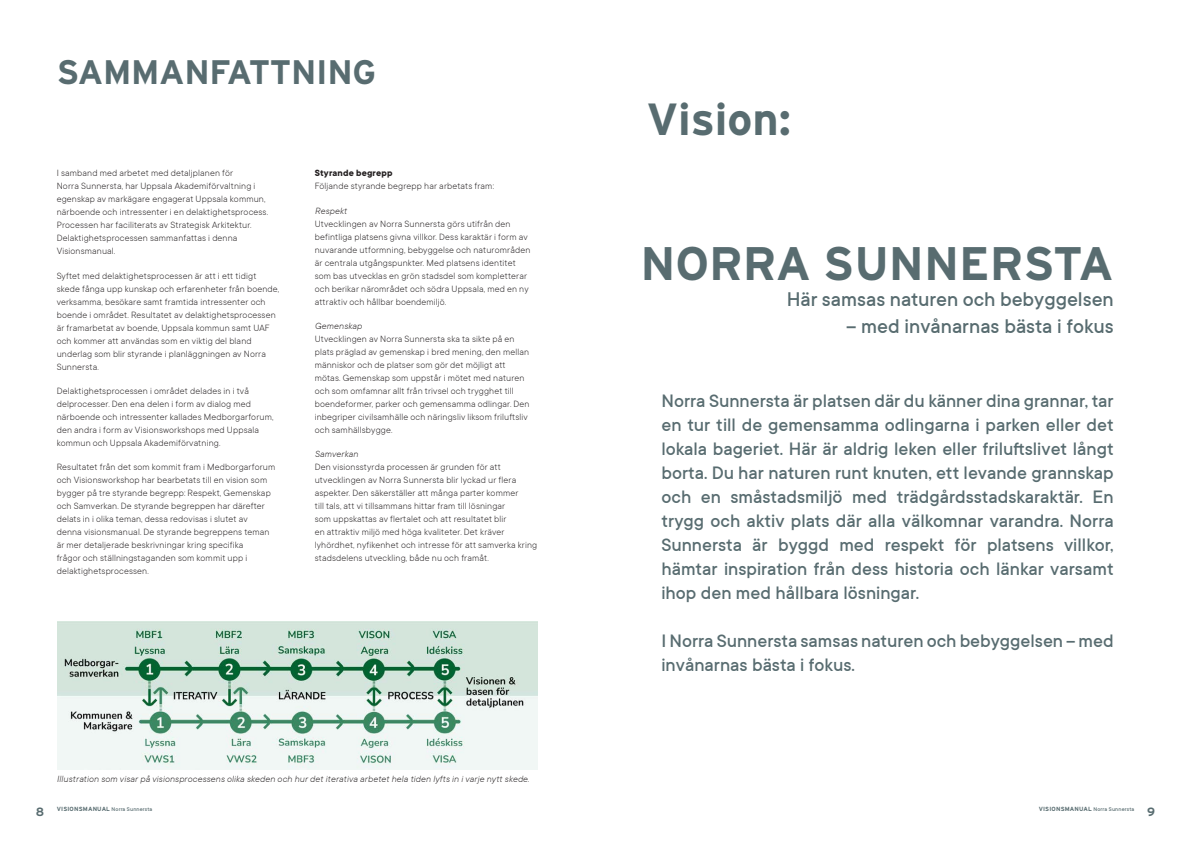
<style>
.page{position:relative;width:1191px;height:842px;background:#fff}
.page>*{position:absolute;margin:0;border:0;box-sizing:border-box;transform-origin:0 0}
.SA_ID_bildtext{font:700 47px "Interstate";color:#586c70}
.t1{font:700 45px "Interstate";color:#586c70}
.SA_ID_bildtext-2{font:700 34px "Interstate";letter-spacing:-.01em;color:#586c70}
.SA_ID_bildtext-3{font:500 22px "TT Commons";color:#586c70}
.t2{font:500 20px/24px "TT Commons";color:#586c70;text-align:justify}
.t3{font:700 12px "Interstate";color:#586c70}
.Brödtext{font:300 10px/13px "TT Commons";letter-spacing:.015em;color:#231f20}
.Brödtext-2{font:italic 300 10px "TT Commons";letter-spacing:.015em;color:#231f20}
.Underrubrik_i_brödte{font:italic 300 10px "TT Commons";letter-spacing:.015em;color:#231f20}
.Underrubrik_i_brödte-2{font:700 10px "TT Commons";letter-spacing:.015em;color:#231f20}
.t4{font:500 6px "TT Commons";letter-spacing:.025em;color:#586c70}
.s1{font-family:"Interstate";font-weight:700}
</style>
<div class="page">
<img style="left:58px;top:621px;width:480px;height:148px">
<p class="SA_ID_bildtext-2" style="left:57px;top:51px;width:321px">SAMMANFATTNING</p>
<p class="Brödtext" style="left:57px;top:166px;width:213px">I samband med arbetet med detaljplanen för<br>Norra Sunnersta, har Uppsala Akademiförvaltning i egenskap av markägare engagerat Uppsala kommun, närboende och intressenter i en delaktighetsprocess.<br>Processen har faciliterats av Strategisk Arkitektur.<br>Delaktighetsprocessen sammanfattas i denna Visionsmanual.</p>
<p class="Brödtext" style="left:57px;top:269px;width:224px">Syftet med delaktighetsprocessen är att i ett tidigt skede fånga upp kunskap och erfarenheter från boende, verksamma, besökare samt framtida intressenter och boende i området. Resultatet av delaktighetsprocessen är framarbetat av boende, Uppsala kommun samt UAF och kommer att användas som en viktig del bland underlag som blir styrande i planläggningen av Norra Sunnersta.</p>
<p class="Brödtext" style="left:57px;top:384px;width:218px">Delaktighetsprocessen i området delades in i två delprocesser. Den ena delen i form av dialog med närboende och intressenter kallades Medborgarforum, den andra i form av Visionsworkshops med Uppsala kommun och Uppsala Akademiförvatning.</p>
<p class="Brödtext" style="left:57px;top:460px;width:220px">Resultatet från det som kommit fram i Medborgarforum och Visionsworkshop har bearbetats till en vision som bygger på tre styrande begrepp: Respekt, Gemenskap och Samverkan. De styrande begreppen har därefter delats in i olika teman, dessa redovisas i slutet av denna visionsmanual. De styrande begreppens teman är mer detaljerade beskrivningar kring specifika<br>frågor och ställningstaganden som kommit upp i delaktighetsprocessen.</p>
<p class="Underrubrik_i_brödte-2" style="left:315px;top:167px;width:79px">Styrande begrepp</p>
<p class="Brödtext" style="left:315px;top:179px;width:181px">Följande styrande begrepp har arbetats fram:</p>
<p class="Underrubrik_i_brödte" style="left:315px;top:204px;width:34px">Respekt</p>
<p class="Brödtext" style="left:315px;top:217px;width:217px">Utvecklingen av Norra Sunnersta görs utifrån den befintliga platsens givna villkor. Dess karaktär i form av nuvarande utformning, bebyggelse och naturområden är centrala utgångspunkter. Med platsens identitet som bas utvecklas en grön stadsdel som kompletterar och berikar närområdet och södra Uppsala, med en ny attraktiv och hållbar boendemiljö.</p>
<p class="Underrubrik_i_brödte" style="left:315px;top:320px;width:49px">Gemenskap</p>
<p class="Brödtext" style="left:315px;top:332px;width:216px">Utvecklingen av Norra Sunnersta ska ta sikte på en plats präglad av gemenskap i bred mening, den mellan människor och de platser som gör det möjligt att mötas. Gemenskap som uppstår i mötet med naturen och som omfamnar allt från trivsel och trygghet till boendeformer, parker och gemensamma odlingar. Den inbegriper civilsamhälle och näringsliv liksom friluftsliv och samhällsbygge.</p>
<p class="Underrubrik_i_brödte" style="left:315px;top:448px;width:45px">Samverkan</p>
<p class="Brödtext" style="left:315px;top:460px;width:224px">Den visionsstyrda processen är grunden för att utvecklingen av Norra Sunnersta blir lyckad ur flera aspekter. Den säkerställer att många parter kommer<br>till tals, att vi tillsammans hittar fram till lösningar<br>som uppskattas av flertalet och att resultatet blir<br>en attraktiv miljö med höga kvaliteter. Det kräver lyhördhet, nyfikenhet och intresse för att samverka kring stadsdelens utveckling, både nu och framåt.</p>
<p class="Brödtext-2" style="left:57px;top:772px;width:474px">Illustration som visar på visionsprocessens olika skeden och hur det iterativa arbetet hela tiden lyfts in i varje nytt skede.</p>
<p class="t1" style="left:646px;top:92px;width:146px">Vision:</p>
<p class="SA_ID_bildtext" style="left:640px;top:235px;width:475px">NORRA SUNNERSTA</p>
<p class="SA_ID_bildtext-3" style="left:786px;top:287px;width:328px">Här samsas naturen och bebyggelsen</p>
<p class="SA_ID_bildtext-3" style="left:846px;top:314px;width:269px">– med invånarnas bästa i fokus</p>
<p class="t2" style="left:661px;top:389px;width:454px">Norra Sunnersta är platsen där du känner dina grannar, tar en tur till de gemensamma odlingarna i parken eller det lokala bageriet. Här är aldrig leken eller friluftslivet långt borta. Du har naturen runt knuten, ett levande grannskap och en småstadsmiljö med trädgårdsstadskaraktär. En trygg och aktiv plats där alla välkomnar varandra. Norra Sunnersta är byggd med respekt för platsens villkor, hämtar inspiration från dess historia och länkar varsamt ihop den med hållbara lösningar.</p>
<p class="t2" style="left:661px;top:629px;width:454px">I Norra Sunnersta samsas naturen och bebyggelsen – med invånarnas bästa i fokus.</p>
<p class="t3" style="left:36px;top:804px;width:10px">8</p>
<p class="t4" style="left:1038px;top:806px;width:97px"><span class="s1">VISIONSMANUAL</span> Norra Sunnersta</p>
<p class="t3" style="left:1147px;top:804px;width:9px">9</p>
<p class="t4" style="left:57px;top:806px;width:97px"><span class="s1">VISIONSMANUAL</span> Norra Sunnersta</p>
</div>
